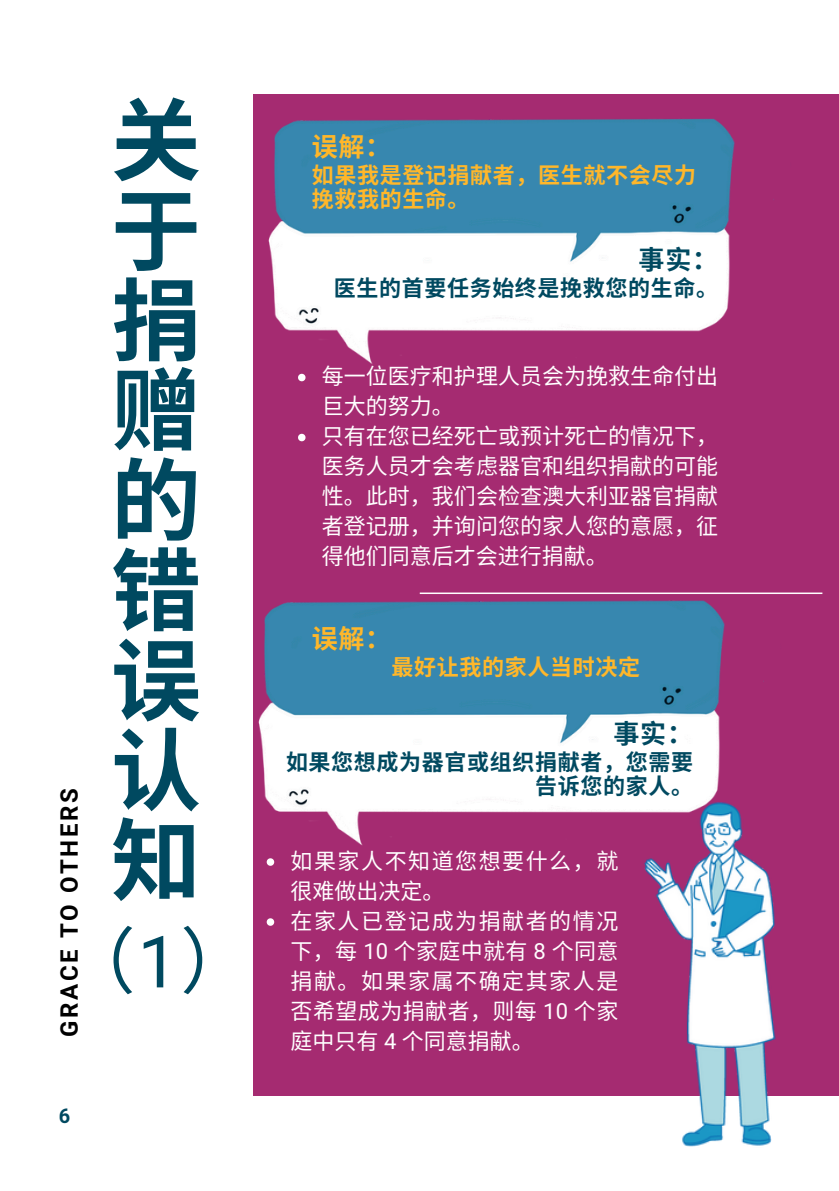
<style>
.page{position:relative;width:839px;height:1191px;background:#fff}
.page>*{position:absolute;margin:0;border:0;box-sizing:border-box;transform-origin:0 0}
.t1{font:700 90px/90px "Noto Sans CJ Ksc";color:#004960;text-align:justify}
.t2{font:72px "Noto Sans CJ Ksc";color:#004960}
.t3{font:700 26px "Noto Sans CJ Ksc";color:#ffb72a}
.t4{font:700 26px "Noto Sans CJ Ksc";color:#004960}
.t5{font:700 24px "Mardoto";letter-spacing:.115em;color:#000}
.t6{font:22px/30px "Noto Sans CJ Ksc";color:#fff;text-align:justify}
.t7{font:700 22px/24px "Noto Sans CJ Ksc";letter-spacing:.03em;color:#004960;text-align:right}
.t8{font:700 22px/24px "Noto Sans CJ Ksc";letter-spacing:.03em;color:#ffb72a}
.t9{font:22px/30px "Noto Sans CJ Ksc";letter-spacing:.07em;color:#fff}
.t10{font:700 20px "Mardoto";color:#004960}
.s1{font-family:"Mardoto"}
</style>
<div class="page">
<div style="left:253px;top:94px;width:585px;height:1002px;background:#a52b71"></div>
<svg style="left:298px;top:379px;width:7px;height:2px"></svg>
<svg style="left:298px;top:434px;width:7px;height:7px"></svg>
<img style="left:268px;top:118px;width:506px;height:261px">
<svg style="left:267px;top:860px;width:7px;height:6px"></svg>
<svg style="left:267px;top:918px;width:7px;height:8px"></svg>
<img style="left:258px;top:592px;width:565px;height:268px">
<img style="left:630px;top:800px;width:153px;height:347px">
<h2 class="t5" style="left:55px;top:1037px;width:251px;rotate:-90deg">GRACE TO OTHERS</h2>
<p class="t10" style="left:59px;top:1104px;width:13px">6</p>
<h1 class="t1" style="left:111px;top:91px;width:91px">关于捐赠的错误认知</h1>
<h3 class="t2" style="left:63px;top:904px;width:190px">（<span class="s1">1</span>）</h3>
<p class="t3" style="left:312px;top:126px;width:81px">误解：</p>
<p class="t8" style="left:312px;top:162px;width:383px">如果我是登记捐献者，医生就不会尽力挽救我的生命。</p>
<h3 class="t4" style="left:638px;top:239px;width:81px">事实：</h3>
<h3 class="t7" style="left:334px;top:275px;width:386px">医生的首要任务始终是挽救您的生命。</h3>
<p class="t6" style="left:322px;top:360px;width:397px">每一位医疗和护理人员会为挽救生命付出巨大的努力。</p>
<h3 class="t6" style="left:322px;top:420px;width:397px">只有在您已经死亡或预计死亡的情况下，医务人员才会考虑器官和组织捐献的可能性。此时，我们会检查澳大利亚器官捐献者登记册，并询问您的家人您的意愿，征得他们同意后才会进行捐献。</h3>
<p class="t3" style="left:312px;top:618px;width:81px">误解：</p>
<p class="t8" style="left:391px;top:654px;width:250px">最好让我的家人当时决定</p>
<h3 class="t4" style="left:613px;top:713px;width:81px">事实：</h3>
<h3 class="t7" style="left:286px;top:749px;width:408px">如果您想成为器官或组织捐献者，您需要告诉您的家人。</h3>
<p class="t9" style="left:290px;top:845px;width:329px">如果家人不知道您想要什么，就很难做出决定。</p>
<p class="t6" style="left:290px;top:905px;width:329px">在家人已登记成为捐献者的情况下，每 <span class="s1">10</span> 个家庭中就有 <span class="s1">8</span> 个同意捐献。如果家属不确定其家人是否希望成为捐献者，则每 <span class="s1">10</span> 个家庭中只有 <span class="s1">4</span> 个同意捐献。</p>
</div>
